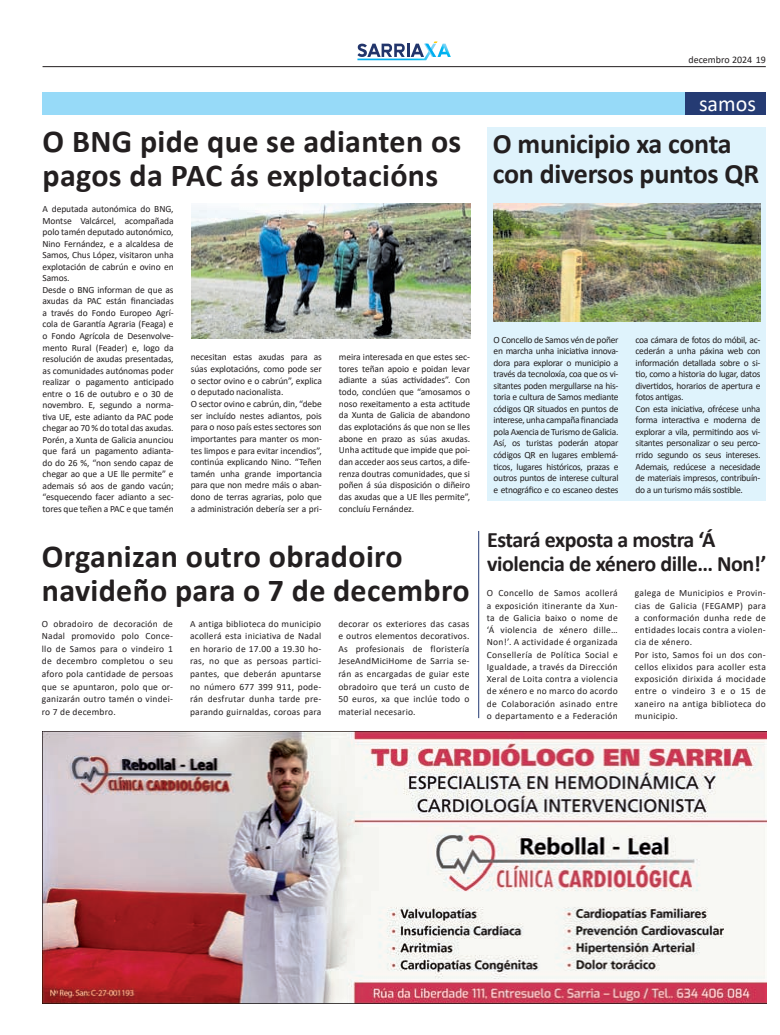
<style>
.page{position:relative;width:780px;height:1035px;background:#fff}
.page>*{position:absolute;margin:0;border:0;box-sizing:border-box;transform-origin:0 0}
.t1{font:700 32px/34px "Calibri";letter-spacing:.01em;color:#231f20}
.t2{font:700 28px/30px "Calibri";letter-spacing:-.01em;color:#231f20}
.t3{font:700 22px/24px "Calibri";letter-spacing:-.02em;color:#231f20}
.t4{font:22px "Calibri";color:#fff}
.t5{font:10px "Calibri";color:#231f20}
.t6{font:9.5px/11.5px "Calibri";letter-spacing:-.01em;color:#231f20;text-align:justify}
.t7{font:9.5px/11.5px "Calibri";letter-spacing:-.03em;color:#231f20}
.t8{font:9.5px/12.2px "Calibri";letter-spacing:.03em;color:#231f20}
</style>
<div class="page">
<hr style="left:43px;top:66px;width:722px;height:1px;background:#231f20">
<svg style="left:357px;top:41px;width:94px;height:19px"></svg>
<div style="left:42px;top:92px;width:723px;height:22px;background:#97daf8"></div>
<div style="left:685px;top:92px;width:80px;height:22px;background:#253b73"></div>
<img style="left:191px;top:204px;width:279px;height:135px">
<div style="left:487px;top:127px;width:278px;height:374px;background:#dff3fc"></div>
<img style="left:493px;top:203px;width:267px;height:118px">
<hr style="left:478px;top:531px;width:1px;height:187px;background:#253b73">
<img style="left:43px;top:731px;width:723px;height:272px">
<p class="t5" style="left:688px;top:53px;width:79px">decembro 2024 19</p>
<h3 class="t4" style="left:699px;top:89px;width:58px">samos</h3>
<h1 class="t1" style="left:43px;top:124px;width:420px">O BNG pide que se adianten os pagos da PAC ás explotacións</h1>
<h2 class="t2" style="left:493px;top:129px;width:268px">O municipio xa conta con diversos puntos QR</h2>
<p class="t6" style="left:43px;top:203px;width:133px;text-align:left">A deputada autonómica do BNG,<br>Montse Valcárcel, acompañada polo tamén deputado autonómico,<br>Nino Fernández, e a alcaldesa de<br>Samos, Chus López, visitaron unha explotación de cabrún e ovino en<br>Samos.<br>Desde o BNG informan de que as axudas da PAC están financiadas a través do Fondo Europeo Agrí&shy;cola de Garantía Agraria (Feaga) e o Fondo Agrícola de Desenvolve&shy;mento Rural (Feader) e, logo da resolución de axudas presentadas, as comunidades autónomas poder realizar o pagamento anticipado entre o 16 de outubro e o 30 de novembro. E, segundo a norma&shy;tiva UE, este adianto da PAC pode chegar ao 70 % do total das axudas.<br>Porén, a Xunta de Galicia anunciou que fará un pagamento adianta&shy;do do 26 %, “non sendo capaz de chegar ao que a UE lle permite” e ademais só aos de gando vacún; “esquecendo facer adianto a sec&shy;tores que teñen a PAC e que tamén</p>
<p class="t6" style="left:191px;top:351px;width:133px;text-align:left">necesitan estas axudas para as súas explotacións, como pode ser o sector ovino e o cabrún”, explica o deputado nacionalista.<br>O sector ovino e cabrún, din, “debe ser incluído nestes adiantos, pois para o noso país estes sectores son importantes para manter os mon&shy;tes limpos e para evitar incendios”, continúa explicando Nino. “Teñen tamén unha grande importancia para que non medre máis o aban&shy;dono de terras agrarias, polo que a administración debería ser a pri-</p>
<p class="t6" style="left:339px;top:351px;width:133px">meira interesada en que estes sec&shy;tores teñan apoio e poidan levar adiante a súas actividades”. Con todo, conclúen que “amosamos o noso rexeitamento a esta actitude da Xunta de Galicia de abandono das explotacións ás que non se lles abone en prazo as súas axudas.<br>Unha actitude que impide que poi&shy;dan acceder aos seus cartos, a dife&shy;renza doutras comunidades, que si poñen á súa disposición o diñeiro das axudas que a UE lles permite”, concluíu Fernández.</p>
<h1 class="t1" style="left:42px;top:539px;width:429px">Organizan outro obradoiro navideño para o 7 de decembro</h1>
<p class="t6" style="left:42px;top:617px;width:133px;line-height:12.6px">O obradoiro de decoración de Nadal promovido polo Conce&shy;llo de Samos para o vindeiro 1 de decembro completou o seu aforo pola cantidade de persoas que se apuntaron, polo que or&shy;ganizarán outro tamén o vindei&shy;ro 7 de decembro.</p>
<p class="t6" style="left:190px;top:617px;width:133px;line-height:12.6px">A antiga biblioteca do municipio acollerá esta iniciativa de Nadal en horario de 17.00 a 19.30 ho&shy;ras, no que as persoas partici&shy;pantes, que deberán apuntarse no número 677 399 911, pode&shy;rán desfrutar dunha tarde pre&shy;parando guirnaldas, coroas para</p>
<p class="t6" style="left:338px;top:617px;width:133px;line-height:12.6px">decorar os exteriores das casas e outros elementos decorativos.<br>As profesionais de floristería JeseAndMiciHome de Sarria se&shy;rán as encargadas de guiar este obradoiro que terá un custo de 50 euros, xa que inclúe todo o material necesario.</p>
<p class="t6" style="left:493px;top:333px;width:126px">O Concello de Samos vén de poñer en marcha unha iniciativa innova&shy;dora para explorar o municipio a través da tecnoloxía, coa que os vi&shy;sitantes poden mergullarse na his&shy;toria e cultura de Samos mediante códigos QR situados en puntos de interese, unha campaña financiada pola Axencia de Turismo de Galicia.<br>Así, os turistas poderán atopar códigos QR en lugares emblemá&shy;ticos, lugares históricos, prazas e outros puntos de interese cultural e etnográfico e co escaneo destes</p>
<p class="t7" style="left:635px;top:333px;width:126px">coa cámara de fotos do móbil, ac&shy;cederán a unha páxina web con información detallada sobre o si&shy;tio, como a historia do lugar, datos divertidos, horarios de apertura e fotos antigas.<br>Con esta iniciativa, ofrécese unha forma interactiva e moderna de explorar a vila, permitindo aos vi&shy;sitantes personalizar o seu perco&shy;rrido segundo os seus intereses.<br>Ademais, redúcese a necesidade de materiais impresos, contribuín&shy;do a un turismo máis sostible.</p>
<h3 class="t3" style="left:487px;top:528px;width:281px">Estará exposta a mostra ‘Á violencia de xénero dille… Non!’</h3>
<p class="t6" style="left:487px;top:587px;width:132px;line-height:12.2px">O Concello de Samos acollerá a exposición itinerante da Xun&shy;ta de Galicia baixo o nome de ‘Á violencia de xénero dille… Non!’. A actividade é organizada Consellería de Política Social e Igualdade, a través da Dirección Xeral de Loita contra a violencia de xénero e no marco do acordo de Colaboración asinado entre o departamento e a Federación</p>
<p class="t8" style="left:635px;top:587px;width:132px">galega de Municipios e Provin&shy;cias de Galicia (FEGAMP) para a conformación dunha rede de entidades locais contra a violen&shy;cia de xénero.<br>Por isto, Samos foi un dos con&shy;cellos elixidos para acoller esta exposición dirixida á mocidade entre o vindeiro 3 e o 15 de xaneiro na antiga biblioteca do municipio.</p>
</div>
